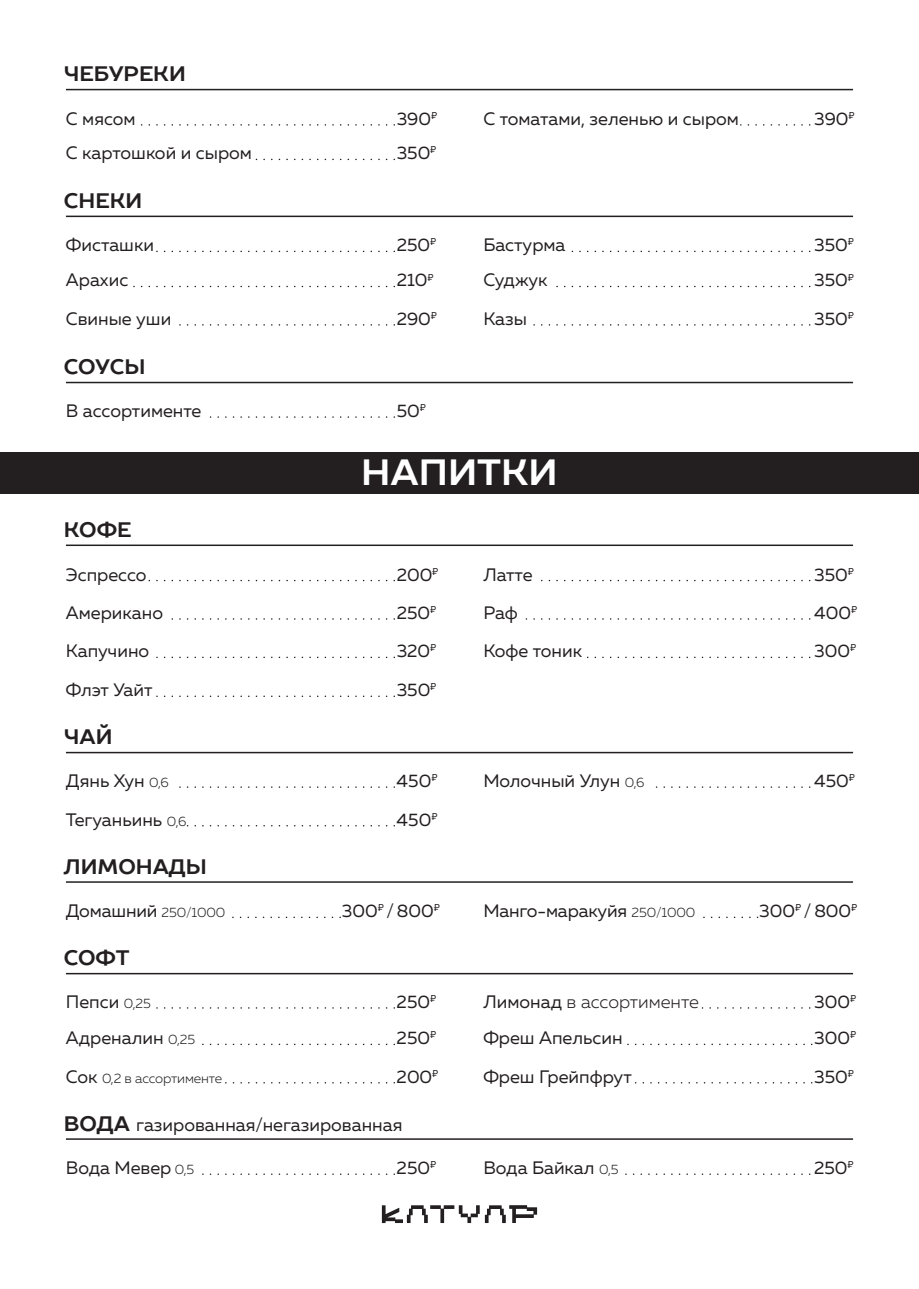
<style>
.page{position:relative;width:919px;height:1289px;background:#fff}
.page>*{position:absolute;margin:0;border:0;box-sizing:border-box;transform-origin:0 0}
.t1{font:700 36.6px "Prosto Sans";color:#fff}
.t2{font:700 21px "Prosto Sans";color:#231f20}
.t3{font:18px "Muller";color:#231f20}
.t4{font:300 18px "Muller";color:#231f20}
.t5{font:300 13.5px "Muller";letter-spacing:-.01em;color:#231f20}
.s1{font-weight:300;font-size:13.5px}
.s2{font-weight:400}
.s3{font-weight:400;font-size:18px}
.s4{font-family:"Prosto Sans";font-weight:700;font-size:21px}
</style>
<div class="page">
<div style="left:0;top:451px;width:918px;height:42px;background:#231f20"></div>
<svg style="left:382px;top:1205px;width:97px;height:17px"></svg>
<svg style="left:485px;top:1205px;width:52px;height:17px"></svg>
<hr style="left:66px;top:89px;width:787px;height:1px;background:#231f20">
<hr style="left:66px;top:215px;width:787px;height:2px;background:#231f20">
<svg style="left:141px;top:124px;width:253px;height:2px"></svg>
<svg style="left:255px;top:159px;width:139px;height:1px"></svg>
<svg style="left:740px;top:124px;width:63px;height:2px"></svg>
<svg style="left:571px;top:251px;width:232px;height:1px"></svg>
<svg style="left:556px;top:286px;width:247px;height:1px"></svg>
<svg style="left:533px;top:324px;width:270px;height:1px"></svg>
<svg style="left:156px;top:251px;width:238px;height:1px"></svg>
<hr style="left:66px;top:382px;width:787px;height:1px;background:#231f20">
<svg style="left:209px;top:416px;width:185px;height:2px"></svg>
<svg style="left:133px;top:286px;width:261px;height:1px"></svg>
<svg style="left:179px;top:324px;width:215px;height:1px"></svg>
<hr style="left:66px;top:881px;width:787px;height:1px;background:#231f20">
<svg style="left:232px;top:916px;width:108px;height:2px"></svg>
<svg style="left:703px;top:916px;width:54px;height:2px"></svg>
<hr style="left:66px;top:751px;width:787px;height:2px;background:#231f20">
<svg style="left:656px;top:786px;width:147px;height:1px"></svg>
<svg style="left:179px;top:786px;width:215px;height:1px"></svg>
<svg style="left:186px;top:825px;width:208px;height:1px"></svg>
<hr style="left:66px;top:972px;width:787px;height:2px;background:#231f20">
<svg style="left:702px;top:1007px;width:101px;height:1px"></svg>
<svg style="left:156px;top:1007px;width:238px;height:1px"></svg>
<svg style="left:202px;top:1043px;width:192px;height:2px"></svg>
<svg style="left:225px;top:1082px;width:169px;height:1px"></svg>
<svg style="left:627px;top:1043px;width:178px;height:2px"></svg>
<svg style="left:635px;top:1082px;width:170px;height:1px"></svg>
<hr style="left:66px;top:544px;width:787px;height:2px;background:#231f20">
<svg style="left:541px;top:580px;width:262px;height:1px"></svg>
<svg style="left:525px;top:618px;width:278px;height:1px"></svg>
<svg style="left:587px;top:656px;width:216px;height:2px"></svg>
<svg style="left:149px;top:580px;width:245px;height:1px"></svg>
<hr style="left:66px;top:1138px;width:787px;height:1px;background:#231f20">
<svg style="left:625px;top:1173px;width:178px;height:1px"></svg>
<svg style="left:202px;top:1173px;width:192px;height:1px"></svg>
<svg style="left:171px;top:618px;width:223px;height:1px"></svg>
<svg style="left:156px;top:656px;width:238px;height:2px"></svg>
<svg style="left:156px;top:695px;width:238px;height:2px"></svg>
<p class="t2" style="left:64px;top:61px;width:123px">ЧЕБУРЕКИ</p>
<p class="t3" style="left:66px;top:107px;width:71px">С мясом</p>
<p class="t3" style="left:396px;top:107px;width:42px">390<sup>₽</sup></p>
<p class="t3" style="left:66px;top:142px;width:188px">С картошкой и сыром</p>
<p class="t3" style="left:396px;top:142px;width:41px">350<sup>₽</sup></p>
<p class="t2" style="left:64px;top:188px;width:80px">СНЕКИ</p>
<p class="t3" style="left:66px;top:234px;width:90px">Фисташки</p>
<p class="t3" style="left:396px;top:234px;width:41px">250<sup>₽</sup></p>
<p class="t3" style="left:66px;top:269px;width:64px">Арахис</p>
<p class="t3" style="left:396px;top:269px;width:38px">210<sup>₽</sup></p>
<p class="t3" style="left:66px;top:307px;width:107px">Свиные уши</p>
<p class="t3" style="left:396px;top:307px;width:42px">290<sup>₽</sup></p>
<p class="t2" style="left:64px;top:354px;width:83px">СОУСЫ</p>
<p class="t3" style="left:66px;top:400px;width:137px">В ассортименте</p>
<p class="t3" style="left:396px;top:400px;width:31px">50<sup>₽</sup></p>
<p class="t3" style="left:483px;top:107px;width:257px">С томатами, зеленью и сыром</p>
<p class="t3" style="left:814px;top:107px;width:42px">390<sup>₽</sup></p>
<p class="t3" style="left:483px;top:234px;width:84px">Бастурма</p>
<p class="t3" style="left:814px;top:234px;width:41px">350<sup>₽</sup></p>
<p class="t3" style="left:483px;top:269px;width:66px">Суджук</p>
<p class="t3" style="left:814px;top:269px;width:41px">350<sup>₽</sup></p>
<p class="t3" style="left:483px;top:307px;width:45px">Казы</p>
<p class="t3" style="left:814px;top:307px;width:41px">350<sup>₽</sup></p>
<p class="t2" style="left:64px;top:516px;width:69px">КОФЕ</p>
<h1 class="t1" style="left:361px;top:449px;width:198px">НАПИТКИ</h1>
<p class="t3" style="left:66px;top:563px;width:82px">Эспрессо</p>
<p class="t3" style="left:396px;top:563px;width:43px">200<sup>₽</sup></p>
<p class="t3" style="left:66px;top:601px;width:99px">Американо</p>
<p class="t3" style="left:396px;top:601px;width:41px">250<sup>₽</sup></p>
<p class="t3" style="left:66px;top:640px;width:85px">Капучино</p>
<p class="t3" style="left:396px;top:640px;width:41px">320<sup>₽</sup></p>
<p class="t3" style="left:66px;top:679px;width:88px">Флэт Уайт</p>
<p class="t3" style="left:396px;top:679px;width:41px">350<sup>₽</sup></p>
<p class="t3" style="left:483px;top:563px;width:51px">Латте</p>
<p class="t3" style="left:814px;top:563px;width:41px">350<sup>₽</sup></p>
<p class="t3" style="left:483px;top:601px;width:36px">Раф</p>
<p class="t3" style="left:814px;top:601px;width:44px">400<sup>₽</sup></p>
<p class="t3" style="left:483px;top:640px;width:100px">Кофе тоник</p>
<p class="t3" style="left:814px;top:640px;width:43px">300<sup>₽</sup></p>
<p class="t2" style="left:64px;top:724px;width:50px">ЧАЙ</p>
<p class="t3" style="left:66px;top:769px;width:80px">Дянь Хун</p>
<p class="t3" style="left:483px;top:769px;width:163px">Молочный Улун <span class="s1">0,6</span></p>
<p class="t3" style="left:814px;top:769px;width:42px">450<sup>₽</sup></p>
<p class="t5" style="left:149px;top:774px;width:21px">0,6</p>
<p class="t3" style="left:396px;top:769px;width:42px">450<sup>₽</sup></p>
<p class="t3" style="left:66px;top:808px;width:122px">Тегуаньинь <span class="s1">0,6</span></p>
<p class="t3" style="left:396px;top:808px;width:42px">450<sup>₽</sup></p>
<p class="t2" style="left:64px;top:853px;width:144px">ЛИМОНАДЫ</p>
<p class="t3" style="left:66px;top:900px;width:161px">Домашний <span class="s1">250/1000</span></p>
<p class="t3" style="left:342px;top:900px;width:99px">300<sup>₽</sup> /800<sup>₽</sup></p>
<p class="t3" style="left:483px;top:900px;width:213px">Манго-маракуйя <span class="s1">250/1000</span></p>
<p class="t3" style="left:759px;top:900px;width:99px">300<sup>₽</sup> /800<sup>₽</sup></p>
<p class="t2" style="left:64px;top:945px;width:67px">СОФТ</p>
<p class="t3" style="left:66px;top:990px;width:55px">Пепси</p>
<p class="t4" style="left:483px;top:990px;width:217px"><span class="s2">Лимонад</span> в ассортименте</p>
<p class="t3" style="left:814px;top:990px;width:43px">300<sup>₽</sup></p>
<p class="t5" style="left:124px;top:995px;width:29px">0,25</p>
<p class="t3" style="left:396px;top:990px;width:41px">250<sup>₽</sup></p>
<p class="t3" style="left:66px;top:1027px;width:131px">Адреналин <span class="s1">0,25</span></p>
<p class="t3" style="left:396px;top:1027px;width:41px">250<sup>₽</sup></p>
<p class="t5" style="left:66px;top:1069px;width:158px"><span class="s3">Сок</span> 0,2 в ассортименте</p>
<p class="t3" style="left:396px;top:1065px;width:43px">200<sup>₽</sup></p>
<p class="t3" style="left:483px;top:1027px;width:141px">Фреш Апельсин</p>
<p class="t3" style="left:814px;top:1027px;width:43px">300<sup>₽</sup></p>
<p class="t3" style="left:483px;top:1065px;width:150px">Фреш Грейпфрут</p>
<p class="t3" style="left:814px;top:1065px;width:41px">350<sup>₽</sup></p>
<p class="t3" style="left:64px;top:1113px;width:340px"><span class="s4">ВОДА</span> газированная/негазированная</p>
<p class="t3" style="left:66px;top:1156px;width:107px">Вода Мевер</p>
<p class="t3" style="left:483px;top:1156px;width:137px">Вода Байкал <span class="s1">0,5</span></p>
<p class="t3" style="left:814px;top:1156px;width:41px">250<sup>₽</sup></p>
<p class="t5" style="left:175px;top:1161px;width:21px">0,5</p>
<p class="t3" style="left:396px;top:1156px;width:41px">250<sup>₽</sup></p>
</div>
